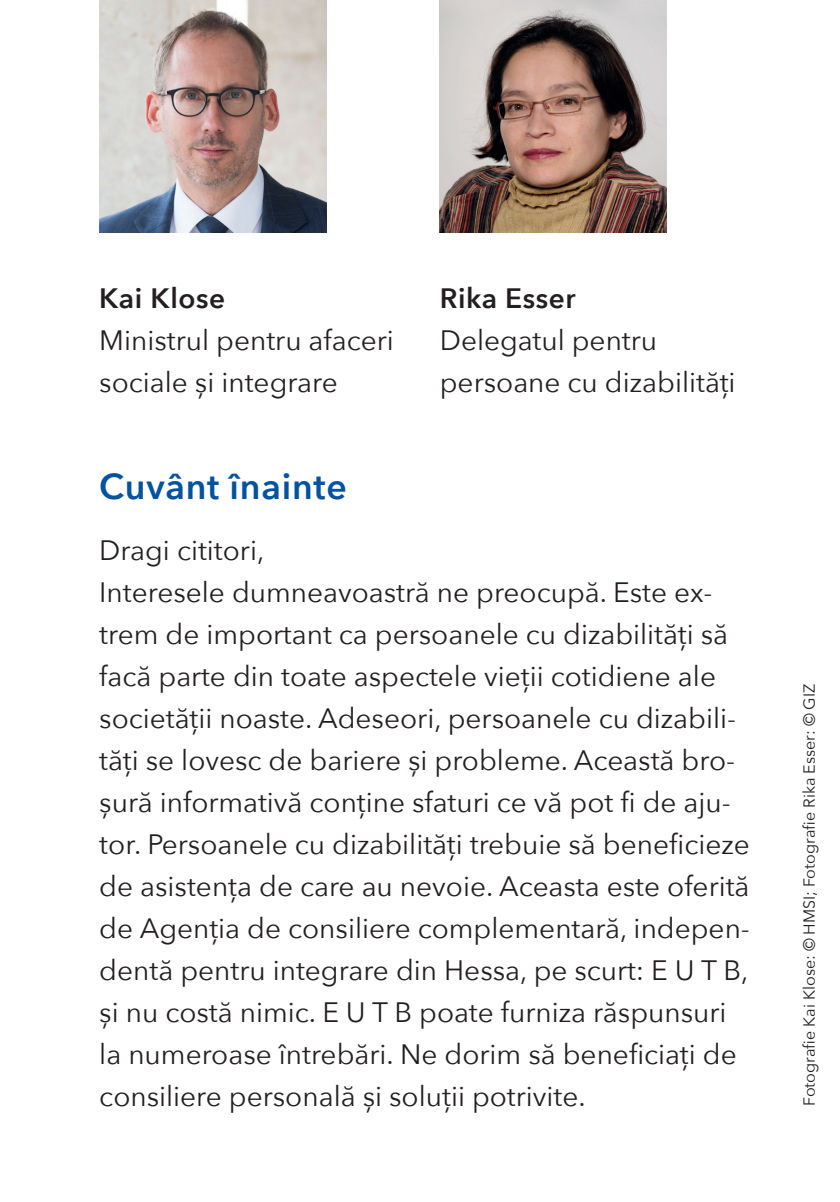
<style>
.page{position:relative;width:840px;height:1202px;background:#fff}
.page>*{position:absolute;margin:0;border:0;box-sizing:border-box;transform-origin:0 0}
.t1{font:600 36px "Avenir Next";letter-spacing:.02em;color:#0153a0}
.t2{font:28px/42px "Avenir Next";color:#231f20}
.t3{font:600 28px "Avenir Next";letter-spacing:.02em;color:#231f20}
.t4{font:16px "Avenir Next";color:#231f20}
</style>
<div class="page">
<img style="left:439px;top:0;width:227px;height:232px">
<img style="left:99px;top:0;width:227px;height:232px">
<p class="t3" style="left:99px;top:280px;width:127px">Kai Klose</p>
<p class="t2" style="left:99px;top:320px;width:296px">Ministrul pentru afaceri sociale şi integrare</p>
<h2 class="t1" style="left:99px;top:463px;width:249px">Cuvânt înainte</h2>
<p class="t3" style="left:439px;top:280px;width:137px">Rika Esser</p>
<p class="t2" style="left:439px;top:320px;width:297px">Delegatul pentru persoane cu dizabilităţi</p>
<p class="t2" style="left:99px;top:530px;width:651px">Dragi cititori,<br>Interesele dumneavoastră ne preocupă. Este ex&shy;trem de important ca persoanele cu dizabilităţi să facă parte din toate aspectele vieţii cotidiene ale societăţii noaste. Adeseori, persoanele cu dizabili&shy;tăţi se lovesc de bariere şi probleme. Această bro&shy;şură informativă conţine sfaturi ce vă pot fi de aju&shy;tor. Persoanele cu dizabilităţi trebuie să beneficieze de asistenţa de care au nevoie. Aceasta este oferită de Agenţia de consiliere complementară, indepen&shy;dentă pentru integrare din Hessa, pe scurt: E U T B, şi nu costă nimic. E U T B poate furniza răspunsuri la numeroase întrebări. Ne dorim să beneficiaţi de consiliere personală şi soluţii potrivite.</p>
<p class="t4" style="left:798px;top:1106px;width:423px;rotate:-90deg">Fotografie Kai Klose: © HMSI; Fotografie Rika Esser: © GIZ</p>
</div>
